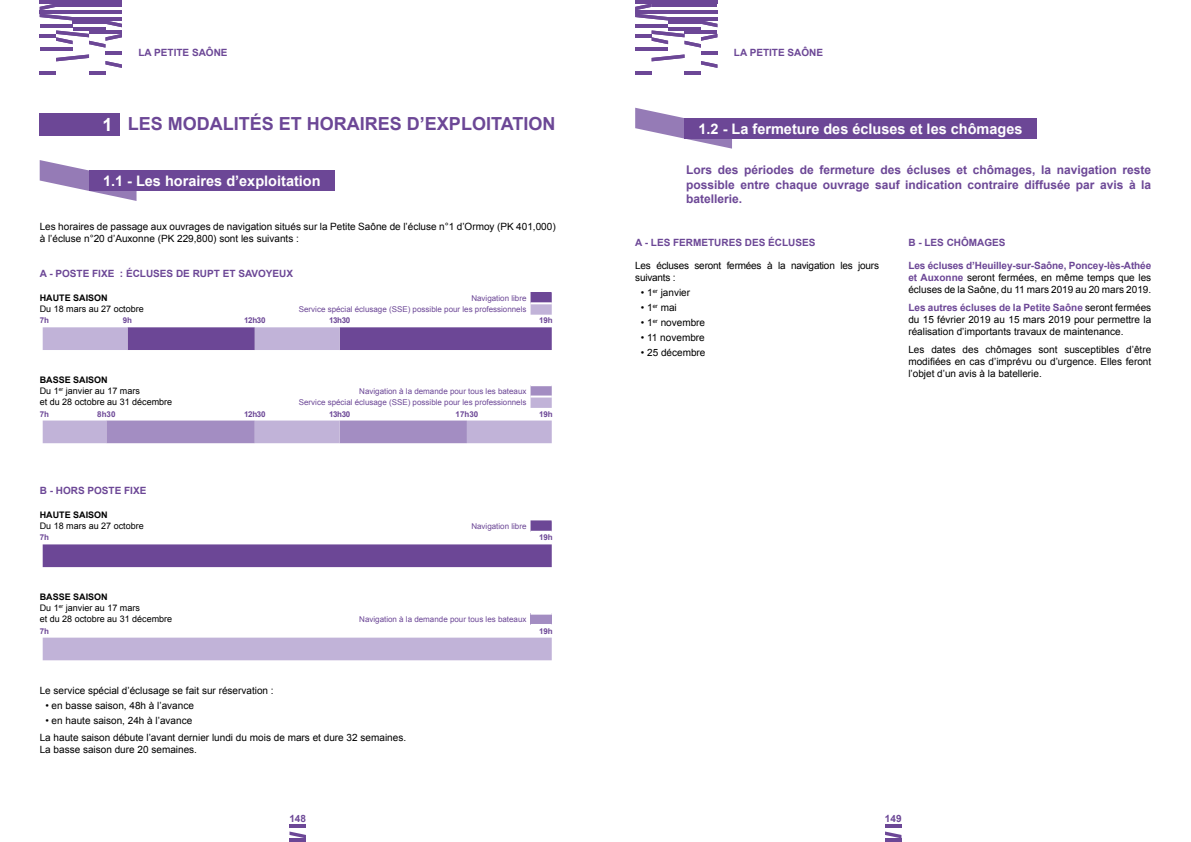
<style>
.page{position:relative;width:1191px;height:842px;background:#fff}
.page>*{position:absolute;margin:0;border:0;box-sizing:border-box;transform-origin:0 0}
.t1{font:700 18px "Arial";color:#6c4796}
.t2{font:700 14.5px "Arial";color:#fff}
.t3{font:700 12px/14.4px "Arial";color:#6c4796;text-align:justify}
.t4{font:10px/12px "Arial";color:#000;text-align:justify}
.t5{font:700 10px "Arial";color:#6c4796}
.t6{font:10px/12px "Arial";letter-spacing:-.02em;color:#000}
.t7{font:9px/11px "Arial";color:#000}
.t8{font:700 9px "Arial";color:#000}
.t9{font:8px/11.3px "Arial";color:#6c4796;text-align:right}
.t10{font:700 8px "Arial";color:#6c4796}
.s1{font-size:18.2px;color:#fff}
.s2{font-weight:700}
.s3{font-weight:700;color:#6c4796}
</style>
<div class="page">
<hr style="left:885px;top:838px;width:16px;height:4px;background:#6c4796">
<hr style="left:885px;top:825px;width:16px;height:3px;background:#6c4796">
<svg style="left:885px;top:831px;width:16px;height:7px"></svg>
<hr style="left:289px;top:838px;width:17px;height:4px;background:#6c4796">
<hr style="left:289px;top:825px;width:17px;height:3px;background:#6c4796">
<svg style="left:289px;top:831px;width:17px;height:7px"></svg>
<svg style="left:105px;top:61px;width:17px;height:7px"></svg>
<svg style="left:56px;top:54px;width:33px;height:7px"></svg>
<hr style="left:40px;top:0;width:82px;height:3px;background:#6c4796">
<hr style="left:40px;top:48px;width:33px;height:3px;background:#6c4796">
<hr style="left:40px;top:71px;width:16px;height:4px;background:#6c4796">
<hr style="left:89px;top:71px;width:16px;height:4px;background:#6c4796">
<hr style="left:105px;top:51px;width:17px;height:3px;background:#6c4796">
<svg style="left:40px;top:3px;width:82px;height:45px"></svg>
<svg style="left:701px;top:61px;width:16px;height:7px"></svg>
<svg style="left:651px;top:54px;width:33px;height:7px"></svg>
<hr style="left:635px;top:0;width:82px;height:3px;background:#6c4796">
<hr style="left:635px;top:48px;width:33px;height:3px;background:#6c4796">
<hr style="left:635px;top:71px;width:16px;height:4px;background:#6c4796">
<hr style="left:684px;top:71px;width:17px;height:4px;background:#6c4796">
<hr style="left:701px;top:51px;width:16px;height:3px;background:#6c4796">
<svg style="left:635px;top:3px;width:82px;height:45px"></svg>
<div style="left:40px;top:113px;width:80px;height:22px;background:#6c4796"></div>
<svg style="left:40px;top:160px;width:96px;height:41px"></svg>
<div style="left:89px;top:171px;width:246px;height:20px;background:#6c4796"></div>
<svg style="left:43px;top:292px;width:509px;height:58px"></svg>
<svg style="left:43px;top:385px;width:509px;height:58px"></svg>
<svg style="left:43px;top:520px;width:509px;height:47px"></svg>
<div style="left:530px;top:614px;width:22px;height:11px;background:#a38dc2"></div>
<div style="left:43px;top:638px;width:509px;height:22px;background:#c1b3d8"></div>
<hr style="left:530px;top:613px;width:22px;height:2px;background:#fff">
<hr style="left:530px;top:624px;width:22px;height:2px;background:#fff">
<svg style="left:635px;top:108px;width:97px;height:41px"></svg>
<div style="left:684px;top:118px;width:352px;height:20px;background:#6c4796"></div>
<p class="t5" style="left:138px;top:46px;width:91px">LA PETITE SAÔNE</p>
<p class="t5" style="left:734px;top:46px;width:91px">LA PETITE SAÔNE</p>
<h1 class="t1" style="left:103px;top:111px;width:454px"><span class="s1">1</span> LES MODALITÉS ET HORAIRES D’EXPLOITATION</h1>
<h2 class="t2" style="left:103px;top:171px;width:219px">1.1 - Les horaires d’exploitation</h2>
<p class="t4" style="left:40px;top:221px;width:517px">Les horaires de passage aux ouvrages de navigation situés sur la Petite Saône de l’écluse n°1 d’Ormoy (PK 401,000) à l’écluse n°20 d’Auxonne (PK 229,800) sont les suivants :</p>
<p class="t5" style="left:40px;top:266px;width:255px">A - POSTE FIXE : ÉCLUSES DE RUPT ET SAVOYEUX</p>
<p class="t8" style="left:40px;top:292px;width:70px">HAUTE SAISON</p>
<p class="t7" style="left:40px;top:303px;width:106px">Du 18 mars au 27 octobre</p>
<p class="t9" style="left:299px;top:292px;width:229px">Navigation libre<br>Service spécial éclusage (SSE) possible pour les professionnels</p>
<p class="t10" style="left:40px;top:315px;width:11px">7h</p>
<p class="t10" style="left:123px;top:315px;width:11px">9h</p>
<p class="t10" style="left:244px;top:315px;width:23px">12h30</p>
<p class="t10" style="left:329px;top:315px;width:23px">13h30</p>
<p class="t10" style="left:539px;top:315px;width:15px">19h</p>
<p class="t7" style="left:40px;top:374px;width:134px"><span class="s2">BASSE SAISON<br></span>Du 1<sup>er</sup> janvier au 17 mars<br>et du 28 octobre au 31 décembre</p>
<p class="t9" style="left:299px;top:385px;width:229px">Navigation à la demande pour tous les bateaux<br>Service spécial éclusage (SSE) possible pour les professionnels</p>
<p class="t10" style="left:40px;top:408px;width:11px">7h</p>
<p class="t10" style="left:97px;top:408px;width:20px">8h30</p>
<p class="t10" style="left:244px;top:408px;width:23px">12h30</p>
<p class="t10" style="left:329px;top:408px;width:23px">13h30</p>
<p class="t10" style="left:455px;top:408px;width:24px">17h30</p>
<p class="t10" style="left:539px;top:408px;width:15px">19h</p>
<p class="t5" style="left:40px;top:484px;width:108px">B - HORS POSTE FIXE</p>
<p class="t8" style="left:40px;top:509px;width:70px">HAUTE SAISON</p>
<p class="t7" style="left:40px;top:520px;width:106px">Du 18 mars au 27 octobre</p>
<p class="t9" style="left:471px;top:521px;width:57px">Navigation libre</p>
<p class="t10" style="left:40px;top:532px;width:11px">7h</p>
<p class="t10" style="left:539px;top:532px;width:15px">19h</p>
<p class="t7" style="left:40px;top:592px;width:134px"><span class="s2">BASSE SAISON<br></span>Du 1<sup>er</sup> janvier au 17 mars<br>et du 28 octobre au 31 décembre</p>
<p class="t9" style="left:359px;top:614px;width:169px">Navigation à la demande pour tous les bateaux</p>
<p class="t10" style="left:40px;top:625px;width:11px">7h</p>
<p class="t10" style="left:539px;top:625px;width:15px">19h</p>
<p class="t4" style="left:40px;top:684px;width:235px">Le service spécial d’éclusage se fait sur réservation :</p>
<p class="t4" style="left:45px;top:699px;width:150px">• en basse saison, 48h à l’avance</p>
<p class="t4" style="left:40px;top:711px;width:368px;line-height:17.7px;text-indent:6px">• en haute saison, 24h à l’avance<br>La haute saison débute l’avant dernier lundi du mois de mars et dure 32 semaines.</p>
<p class="t4" style="left:40px;top:744px;width:159px">La basse saison dure 20 semaines.</p>
<h2 class="t2" style="left:698px;top:119px;width:325px">1.2 - La fermeture des écluses et les chômages</h2>
<p class="t3" style="left:686px;top:163px;width:466px">Lors des périodes de fermeture des écluses et chômages, la navigation reste possible entre chaque ouvrage sauf indication contraire diffusée par avis à la batellerie.</p>
<p class="t5" style="left:635px;top:236px;width:182px">A - LES FERMETURES DES ÉCLUSES</p>
<p class="t6" style="left:635px;top:260px;width:245px">Les écluses seront fermées à la navigation les jours suivants :</p>
<p class="t4" style="left:641px;top:287px;width:51px">• 1<sup>er</sup> janvier</p>
<p class="t4" style="left:641px;top:302px;width:37px">• 1<sup>er</sup> mai</p>
<p class="t4" style="left:641px;top:317px;width:66px">• 1<sup>er</sup> novembre</p>
<p class="t4" style="left:641px;top:331px;width:65px">• 11 novembre</p>
<p class="t4" style="left:641px;top:346px;width:66px">• 25 décembre</p>
<p class="t5" style="left:908px;top:236px;width:99px">B - LES CHÔMAGES</p>
<p class="t4" style="left:908px;top:260px;width:244px"><span class="s3">Les écluses d’Heuilley-sur-Saône, Poncey-lès-Athée et Auxonne</span> seront fermées, en même temps que les écluses de la Saône, du 11 mars 2019 au 20 mars 2019.</p>
<p class="t4" style="left:908px;top:302px;width:244px"><span class="s3">Les autres écluses de la Petite Saône</span> seront fermées du 15 février 2019 au 15 mars 2019 pour permettre la réalisation d’importants travaux de maintenance.</p>
<p class="t4" style="left:908px;top:343px;width:244px">Les dates des chômages sont susceptibles d’être modifiées en cas d’imprévu ou d’urgence. Elles feront l’objet d’un avis à la batellerie.</p>
<p class="t5" style="left:289px;top:812px;width:18px">148</p>
<p class="t5" style="left:885px;top:812px;width:18px">149</p>
</div>
